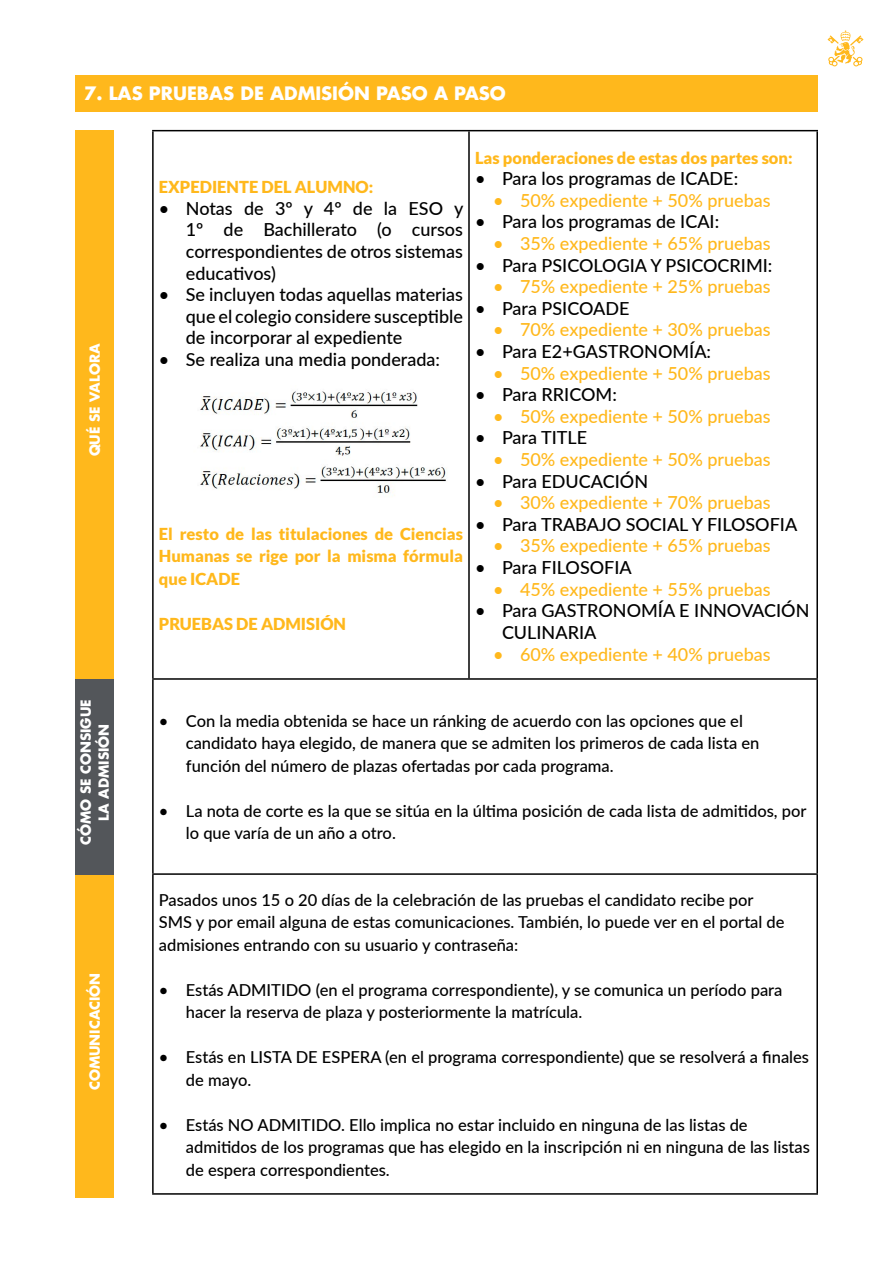
<style>
.page{position:relative;width:893px;height:1263px;background:#fff}
.page>*{position:absolute;margin:0;border:0;box-sizing:border-box;transform-origin:0 0}
.t1{font:500 18px/21.6px "Lato";color:#000;text-align:justify}
.t2{font:500 18px "Lato";color:#ffb81c}
.t3{font:700 18px "Futura Std";color:#fff}
.t4{font:500 16.5px/22.5px "Lato";color:#000}
.t5{font:900 16.5px/22.5px "Lato";color:#ffb81c;text-align:justify}
.t6{font:700 13.5px/18px "Futura Std";color:#fff;text-align:center}
</style>
<div class="page">
<div style="left:75px;top:75px;width:743px;height:36px;background:#ffb81c"></div>
<svg style="left:827px;top:30px;width:36px;height:36px"></svg>
<hr style="left:152px;top:130px;width:317px;height:1px;background:#000">
<hr style="left:152px;top:131px;width:2px;height:547px;background:#000">
<hr style="left:469px;top:130px;width:349px;height:1px;background:#000">
<hr style="left:468px;top:131px;width:2px;height:547px;background:#000">
<hr style="left:816px;top:131px;width:2px;height:547px;background:#000">
<hr style="left:152px;top:678px;width:317px;height:2px;background:#000">
<hr style="left:152px;top:680px;width:2px;height:193px;background:#000">
<hr style="left:469px;top:678px;width:349px;height:2px;background:#000">
<hr style="left:816px;top:680px;width:2px;height:193px;background:#000">
<hr style="left:152px;top:873px;width:317px;height:2px;background:#000">
<hr style="left:152px;top:875px;width:2px;height:318px;background:#000">
<hr style="left:469px;top:873px;width:349px;height:2px;background:#000">
<hr style="left:816px;top:875px;width:2px;height:318px;background:#000">
<hr style="left:152px;top:1193px;width:317px;height:2px;background:#000">
<hr style="left:469px;top:1193px;width:349px;height:2px;background:#000">
<div style="left:75px;top:130px;width:39px;height:549px;background:#ffb81c"></div>
<div style="left:75px;top:874px;width:39px;height:324px;background:#ffb81c"></div>
<div style="left:75px;top:679px;width:39px;height:195px;background:#53565a"></div>
<img style="left:200px;top:391px;width:246px;height:105px">
<p class="t3" style="left:84px;top:82px;width:423px">7. LAS PRUEBAS DE ADMISIÓN PASO A PASO</p>
<p class="t6" style="left:86px;top:456px;width:114px;rotate:-90deg">QUÉ SE VALORA</p>
<p class="t6" style="left:77px;top:845px;width:147px;rotate:-90deg">CÓMO SE CONSIGUE<br>LA ADMISIÓN</p>
<p class="t6" style="left:86px;top:1090px;width:119px;rotate:-90deg">COMUNICACIÓN</p>
<p class="t5" style="left:159px;top:176px;width:216px">EXPEDIENTE DEL ALUMNO:</p>
<p class="t1" style="left:186px;top:197px;width:279px;text-indent:-27px">• Notas de 3º y 4º de la ESO y 1º de Bachillerato (o cursos correspondientes de otros sistemas educativos)</p>
<p class="t1" style="left:186px;top:283px;width:279px;text-indent:-27px">• Se incluyen todas aquellas materias que el colegio considere susceptible de incorporar al expediente</p>
<p class="t1" style="left:159px;top:348px;width:283px">• Se realiza una media ponderada:</p>
<p class="t5" style="left:159px;top:522px;width:306px">El resto de las titulaciones de Ciencias Humanas se rige por la misma fórmula que ICADE</p>
<p class="t5" style="left:159px;top:612px;width:189px">PRUEBAS DE ADMISIÓN</p>
<p class="t5" style="left:475px;top:146px;width:319px">Las ponderaciones de estas dos partes son:</p>
<p class="t1" style="left:475px;top:167px;width:265px">• Para los programas de ICADE:</p>
<p class="t2" style="left:493px;top:187px;width:279px">• 50% expediente + 50% pruebas</p>
<p class="t1" style="left:475px;top:210px;width:246px">• Para los programas de ICAI:</p>
<p class="t2" style="left:493px;top:231px;width:279px">• 35% expediente + 65% pruebas</p>
<p class="t1" style="left:475px;top:254px;width:299px">• Para PSICOLOGIA Y PSICOCRIMI:</p>
<p class="t2" style="left:493px;top:274px;width:279px">• 75% expediente + 25% pruebas</p>
<p class="t1" style="left:475px;top:297px;width:156px">• Para PSICOADE</p>
<p class="t2" style="left:493px;top:317px;width:279px">• 70% expediente + 30% pruebas</p>
<p class="t1" style="left:475px;top:340px;width:238px">• Para E2+GASTRONOMÍA:</p>
<p class="t2" style="left:493px;top:360px;width:279px">• 50% expediente + 50% pruebas</p>
<p class="t1" style="left:475px;top:383px;width:143px">• Para RRICOM:</p>
<p class="t2" style="left:493px;top:403px;width:279px">• 50% expediente + 50% pruebas</p>
<p class="t1" style="left:475px;top:426px;width:114px">• Para TITLE</p>
<p class="t2" style="left:493px;top:447px;width:279px">• 50% expediente + 50% pruebas</p>
<p class="t1" style="left:475px;top:470px;width:175px">• Para EDUCACIÓN</p>
<p class="t2" style="left:493px;top:490px;width:279px">• 30% expediente + 70% pruebas</p>
<p class="t1" style="left:475px;top:513px;width:324px">• Para TRABAJO SOCIAL Y FILOSOFIA</p>
<p class="t2" style="left:493px;top:533px;width:279px">• 35% expediente + 65% pruebas</p>
<p class="t1" style="left:475px;top:556px;width:158px">• Para FILOSOFIA</p>
<p class="t2" style="left:493px;top:576px;width:279px">• 45% expediente + 55% pruebas</p>
<p class="t1" style="left:502px;top:599px;width:309px;text-indent:-27px">• Para GASTRONOMÍA E INNOVACIÓN<br>CULINARIA</p>
<p class="t2" style="left:493px;top:641px;width:279px">• 60% expediente + 40% pruebas</p>
<p class="t4" style="left:186px;top:709px;width:575px;text-indent:-27px">• Con la media obtenida se hace un ránking de acuerdo con las opciones que el candidato haya elegido, de manera que se admiten los primeros de cada lista en función del número de plazas ofertadas por cada programa.</p>
<p class="t4" style="left:186px;top:799px;width:622px;text-indent:-27px">• La nota de corte es la que se sitúa en la última posición de cada lista de admitidos, por lo que varía de un año a otro.</p>
<p class="t4" style="left:159px;top:888px;width:627px">Pasados unos 15 o 20 días de la celebración de las pruebas el candidato recibe por<br>SMS y por email alguna de estas comunicaciones. También, lo puede ver en el portal de admisiones entrando con su usuario y contraseña:</p>
<p class="t4" style="left:186px;top:978px;width:598px;text-indent:-27px">• Estás ADMITIDO (en el programa correspondiente), y se comunica un período para hacer la reserva de plaza y posteriormente la matrícula.</p>
<p class="t4" style="left:186px;top:1045px;width:625px;text-indent:-27px">• Estás en LISTA DE ESPERA (en el programa correspondiente) que se resolverá a finales de mayo.</p>
<p class="t4" style="left:186px;top:1113px;width:626px;text-indent:-27px">• Estás NO ADMITIDO. Ello implica no estar incluido en ninguna de las listas de admitidos de los programas que has elegido en la inscripción ni en ninguna de las listas de espera correspondientes.</p>
</div>
